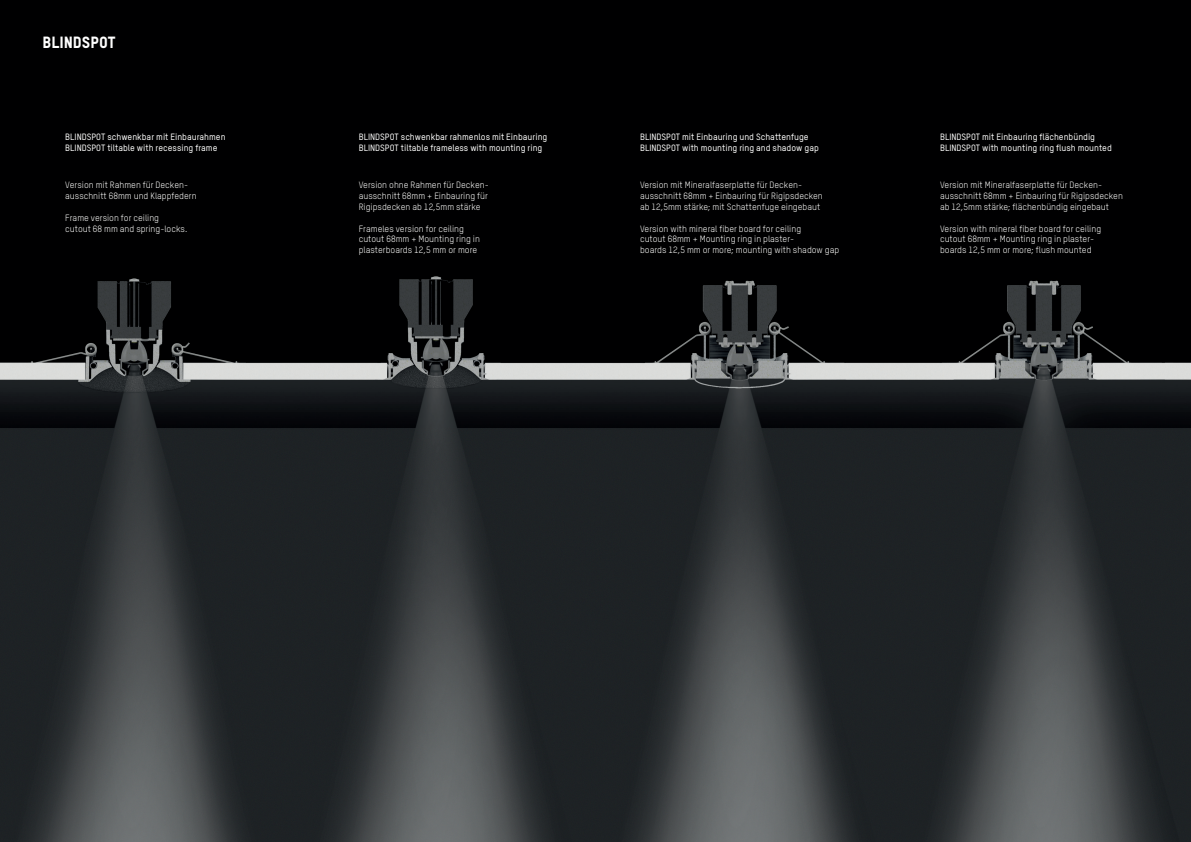
<style>
.page{position:relative;width:1191px;height:842px;background:#fff}
.page>*{position:absolute;margin:0;border:0;box-sizing:border-box;transform-origin:0 0}
.t1{font:16px "TSTARPRO Headline";color:#fff}
.t2{font:9px/10.8px "TSTARPRO";color:#fff}
.t3{font:500 9px/10.8px "TSTARPRO";color:#fff}
</style>
<div class="page">
<img style="left:0;top:135px;width:1191px;height:707px">
<div style="left:0;top:0;width:1191px;height:135px;background:#000001"></div>
<h1 class="t1" style="left:43px;top:33px;width:75px">BLINDSPOT</h1>
<p class="t3" style="left:65px;top:131px;width:162px">BLINDSPOT schwenkbar mit Einbaurahmen<br>BLINDSPOT tiltable with recessing frame</p>
<p class="t3" style="left:359px;top:131px;width:190px">BLINDSPOT schwenkbar rahmenlos mit Einbauring<br>BLINDSPOT tiltable frameless with mounting ring</p>
<p class="t3" style="left:640px;top:131px;width:180px">BLINDSPOT mit Einbauring und Schattenfuge<br>BLINDSPOT with mounting ring and shadow gap</p>
<p class="t3" style="left:940px;top:131px;width:173px">BLINDSPOT mit Einbauring flächenbündig<br>BLINDSPOT with mounting ring flush mounted</p>
<p class="t2" style="left:65px;top:180px;width:133px">Version mit Rahmen für Decken&shy;ausschnitt 68mm und Klappfedern</p>
<p class="t2" style="left:65px;top:212px;width:123px">Frame version for ceiling<br>cutout 68 mm and spring-locks.</p>
<p class="t2" style="left:359px;top:180px;width:132px;text-align:justify">Version ohne Rahmen für Decken&shy;ausschnitt 68mm + Einbauring für Rigipsdecken ab 12,5mm stärke</p>
<p class="t2" style="left:359px;top:223px;width:123px">Frameles version for ceiling cutout 68mm + Mounting ring in plasterboards 12,5 mm or more</p>
<p class="t2" style="left:640px;top:180px;width:184px">Version mit Mineralfaserplatte für Decken&shy;ausschnitt 68mm + Einbauring für Rigipsdecken ab 12,5mm stärke; mit Schattenfuge eingebaut</p>
<p class="t2" style="left:640px;top:223px;width:201px">Version with mineral fiber board for ceiling<br>cutout 68mm + Mounting ring in plaster-<br>boards 12,5 mm or more; mounting with shadow gap</p>
<p class="t2" style="left:940px;top:180px;width:184px">Version mit Mineralfaserplatte für Decken&shy;ausschnitt 68mm + Einbauring für Rigipsdecken ab 12,5mm stärke; flächenbündig eingebaut</p>
<p class="t2" style="left:940px;top:223px;width:163px">Version with mineral fiber board for ceiling cutout 68mm + Mounting ring in plaster&shy;boards 12,5 mm or more; flush mounted</p>
</div>
